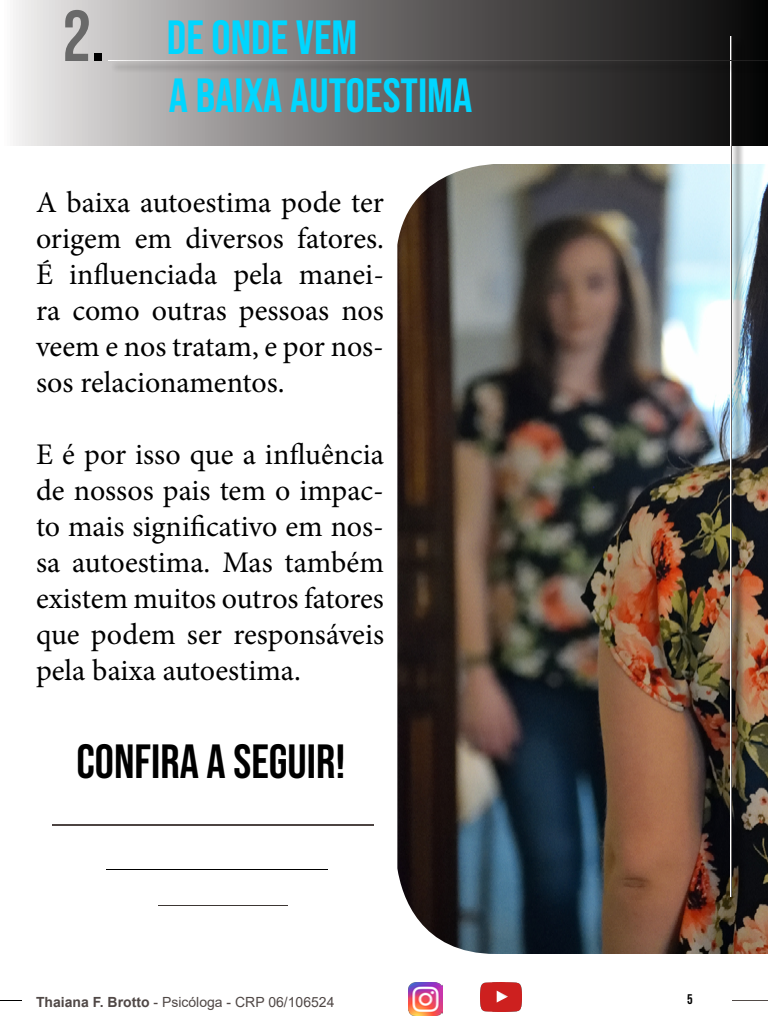
<style>
.page{position:relative;width:768px;height:1024px;background:#fff}
.page>*{position:absolute;margin:0;border:0;box-sizing:border-box;transform-origin:0 0}
.t1{font:48px/57.6px "Bebas Neue";color:#00d6ff}
.t2{font:48px "Bebas Neue";color:#000}
.t3{font:30px/36px "Minion Pro";color:#000;text-align:justify}
.t4{font:700 14px "Arial";color:#504846}
.t5{font:14px "Bebas Neue";color:#000}
.s1{font-size:72px;color:#696969}
.s2{font-size:72px;color:#000}
.s3{font-weight:400}
.s4{font-weight:400;color:#4e4644}
</style>
<div class="page">
<hr style="left:732px;top:1000px;width:36px;height:1px;background:#524b48">
<img style="left:409px;top:983px;width:33px;height:33px">
<img style="left:480px;top:983px;width:42px;height:29px">
<img style="left:397px;top:164px;width:371px;height:790px">
<svg style="left:13px;top:0;width:755px;height:146px;background:#716f6f"></svg>
<div style="left:732px;top:38px;width:13px;height:872px;background:#000;opacity:.75"></div>
<svg style="left:730px;top:36px;width:2px;height:861px"></svg>
<div style="left:110px;top:62px;width:658px;height:11px;background:#000;opacity:.75"></div>
<svg style="left:108px;top:60px;width:660px;height:1px"></svg>
<hr style="left:52px;top:824px;width:322px;height:2px;background:#4c4442">
<h1 class="t1" style="left:169px;top:8px;width:305px;text-indent:-107px"><span class="s1">2</span><span class="s2">.</span> DE ONDE VEM<br>A BAIXA AUTOESTIMA</h1>
<p class="t3" style="left:36px;top:184px;width:350px">A baixa autoestima pode ter origem em diversos fatores.<br>É influenciada pela manei&shy;ra como outras pessoas nos veem e nos tratam, e por nos&shy;sos relacionamentos.</p>
<p class="t3" style="left:36px;top:436px;width:350px">E é por isso que a influência de nossos pais tem o impac&shy;to mais significativo em nos&shy;sa autoestima. Mas também existem muitos outros fatores que podem ser responsáveis pela baixa autoestima.</p>
<h1 class="t2" style="left:76px;top:734px;width:271px">CONFIRA A SEGUIR!</h1>
<p class="t4" style="left:36px;top:993px;width:300px">Thaiana F. Brotto <span class="s3">- Psicóloga - CRP</span> <span class="s4">06/106524</span></p>
<p class="t5" style="left:687px;top:991px;width:7px">5</p>
</div>
